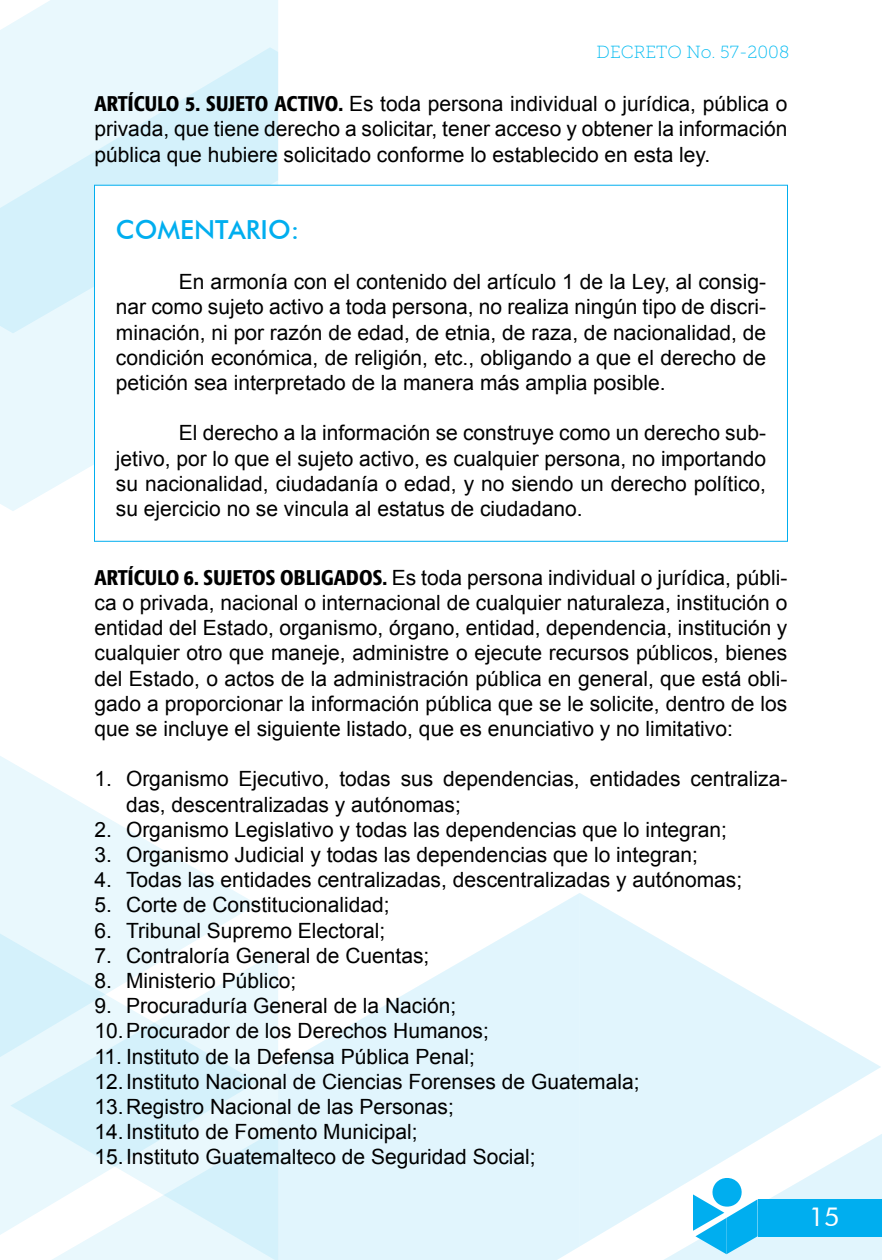
<style>
.page{position:relative;width:882px;height:1260px;background:#fff}
.page>*{position:absolute;margin:0;border:0;box-sizing:border-box;transform-origin:0 0}
.COMENTARIO{font:500 26.25px "Futura BT";color:#00aeef}
.t1{font:26.25px "Futura BT";color:#fff}
.ARTÍCULO{font:21px/25.2px "Arial";color:#000;text-align:justify}
.CUERPO_2{font:21px/25.2px "Arial";color:#000;text-align:justify}
.t2{font:17.5px "Museo Slab 100";color:#00baf1}
.s1{font-family:"Formata";font-weight:500;font-stretch:condensed}
</style>
<div class="page">
<svg style="left:278px;top:893px;width:302px;height:367px;fill:#e1f5fd"></svg>
<svg style="left:580px;top:893px;width:301px;height:353px;fill:#e1f5fd"></svg>
<div style="left:0;top:1062px;width:10px;height:173px;background:#e9f8fd"></div>
<svg style="left:10px;top:953px;width:268px;height:307px;background:#e3f6fc"></svg>
<svg style="left:0;top:756px;width:257px;height:306px;fill:#e9f8fd"></svg>
<div style="left:13px;top:0;width:265px;height:47px;background:#e9f8fd"></div>
<svg style="left:13px;top:47px;width:265px;height:464px;background:#e0f5fc"></svg>
<svg style="left:0;top:23px;width:13px;height:488px;background:#e3f6fc"></svg>
<svg style="left:601px;top:1122px;width:281px;height:138px"></svg>
<div style="left:94px;top:185px;width:694px;height:357px;background:#fff;border:1px solid #00aeef"></div>
<p class="t2" style="left:597px;top:43px;width:194px">DECRETO No. 57-2008</p>
<p class="ARTÍCULO" style="left:94px;top:91px;width:694px"><span class="s1">ARTÍCULO 5. SUJETO ACTIVO.</span> Es toda persona individual o jurídica, pública o privada, que tiene derecho a solicitar, tener acceso y obtener la información pública que hubiere solicitado conforme lo establecido en esta ley.</p>
<p class="COMENTARIO" style="left:116px;top:214px;width:185px">COMENTARIO:</p>
<p class="CUERPO_2" style="left:116px;top:270px;width:652px;text-indent:63px">En armonía con el contenido del artículo 1 de la Ley, al consig&shy;nar como sujeto activo a toda persona, no realiza ningún tipo de discri&shy;minación, ni por razón de edad, de etnia, de raza, de nacionalidad, de condición económica, de religión, etc., obligando a que el derecho de petición sea interpretado de la manera más amplia posible.</p>
<p class="CUERPO_2" style="left:116px;top:421px;width:652px;text-indent:63px">El derecho a la información se construye como un derecho sub&shy;jetivo, por lo que el sujeto activo, es cualquier persona, no importando su nacionalidad, ciudadanía o edad, y no siendo un derecho político, su ejercicio no se vincula al estatus de ciudadano.</p>
<p class="ARTÍCULO" style="left:94px;top:565px;width:694px"><span class="s1">ARTÍCULO 6. SUJETOS OBLIGADOS.</span> Es toda persona individual o jurídica, públi&shy;ca o privada, nacional o internacional de cualquier naturaleza, institución o entidad del Estado, organismo, órgano, entidad, dependencia, institución y cualquier otro que maneje, administre o ejecute recursos públicos, bienes del Estado, o actos de la administración pública en general, que está obli&shy;gado a proporcionar la información pública que se le solicite, dentro de los que se incluye el siguiente listado, que es enunciativo y no limitativo:</p>
<p class="ARTÍCULO" style="left:126px;top:767px;width:663px;text-indent:-32px">1. Organismo Ejecutivo, todas sus dependencias, entidades centraliza&shy;das, descentralizadas y autónomas;</p>
<p class="ARTÍCULO" style="left:94px;top:817px;width:634px">2. Organismo Legislativo y todas las dependencias que lo integran;</p>
<p class="ARTÍCULO" style="left:94px;top:842px;width:605px">3. Organismo Judicial y todas las dependencias que lo integran;</p>
<p class="ARTÍCULO" style="left:94px;top:867px;width:649px">4. Todas las entidades centralizadas, descentralizadas y autónomas;</p>
<p class="ARTÍCULO" style="left:94px;top:893px;width:297px">5. Corte de Constitucionalidad;</p>
<p class="ARTÍCULO" style="left:94px;top:918px;width:292px">6. Tribunal Supremo Electoral;</p>
<p class="ARTÍCULO" style="left:94px;top:943px;width:336px">7. Contraloría General de Cuentas;</p>
<p class="ARTÍCULO" style="left:94px;top:968px;width:203px">8. Ministerio Público;</p>
<p class="ARTÍCULO" style="left:94px;top:993px;width:363px">9. Procuraduría General de la Nación;</p>
<p class="ARTÍCULO" style="left:94px;top:1019px;width:396px">10.Procurador de los Derechos Humanos;</p>
<p class="ARTÍCULO" style="left:94px;top:1044px;width:382px">11. Instituto de la Defensa Pública Penal;</p>
<p class="ARTÍCULO" style="left:94px;top:1069px;width:547px">12.Instituto Nacional de Ciencias Forenses de Guatemala;</p>
<p class="ARTÍCULO" style="left:94px;top:1094px;width:361px">13.Registro Nacional de las Personas;</p>
<p class="ARTÍCULO" style="left:94px;top:1119px;width:325px">14.Instituto de Fomento Municipal;</p>
<p class="ARTÍCULO" style="left:94px;top:1145px;width:443px">15.Instituto Guatemalteco de Seguridad Social;</p>
<p class="t1" style="left:809px;top:1201px;width:32px">15</p>
</div>
